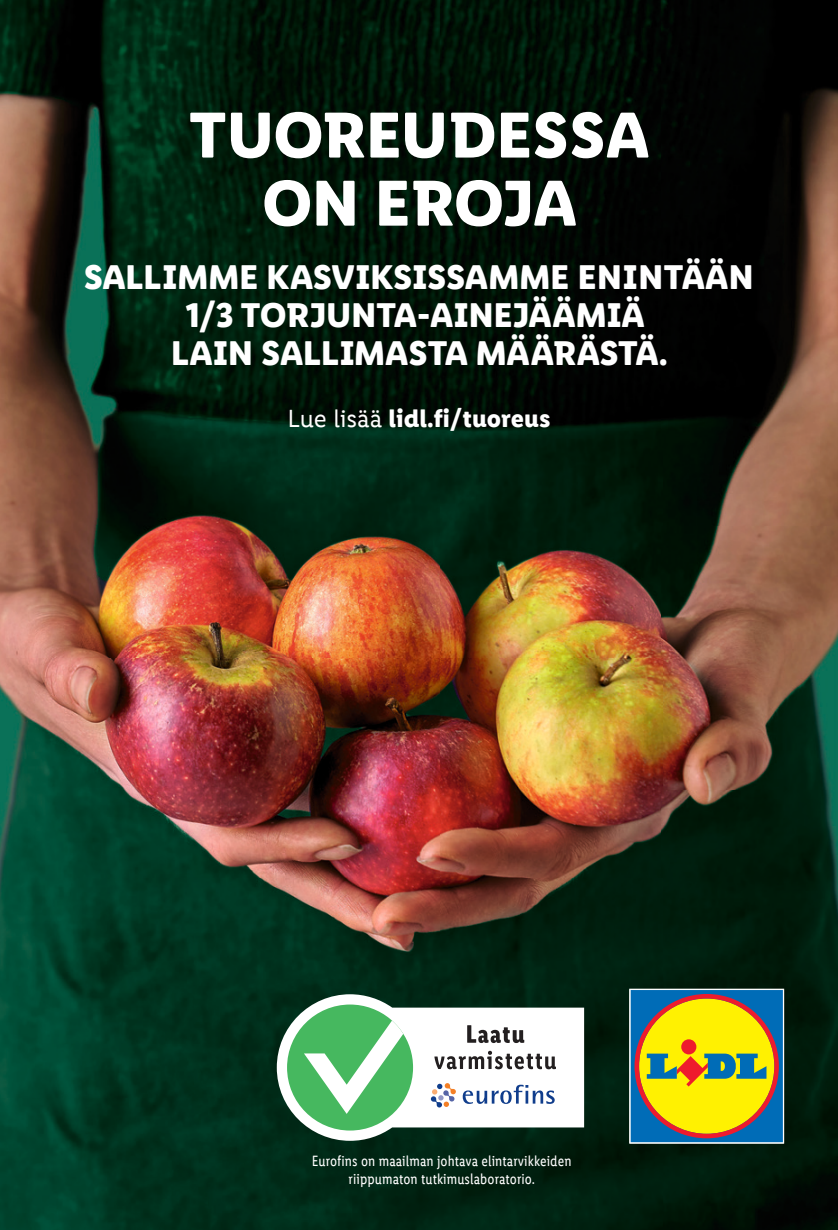
<style>
.page{position:relative;width:838px;height:1230px;background:#fff}
.page>*{position:absolute;margin:0;border:0;box-sizing:border-box;transform-origin:0 0}
.t1{font:700 65.12px/68.1px "Lidl Font Pro";letter-spacing:-.015em;color:#fff;text-align:center}
.t2{font:700 34.62px/38px "Lidl Font Pro";letter-spacing:-.015em;color:#fff;text-align:center}
.t3{font:700 25px "Lidl Font Pro";color:#fff}
.t4{font:15px/18px "Lidl Font Cond Pro";letter-spacing:.005em;color:#fff;text-align:center}
.s1{font-weight:400}
</style>
<div class="page">
<img style="left:0;top:0;width:838px;height:1230px">
<svg style="left:277px;top:994px;width:307px;height:146px"></svg>
<svg style="left:431px;top:1083px;width:25px;height:24px"></svg>
<svg style="left:463px;top:1084px;width:91px;height:19px"></svg>
<svg style="left:287px;top:1004px;width:126px;height:126px"></svg>
<svg style="left:467px;top:1025px;width:57px;height:18px"></svg>
<svg style="left:434px;top:1050px;width:122px;height:19px"></svg>
<svg style="left:629px;top:988px;width:155px;height:155px;background:#a0a94e"></svg>
<h1 class="t1" style="left:189px;top:102px;width:462px">TUOREUDESSA<br>ON EROJA</h1>
<p class="t2" style="left:84px;top:259px;width:672px">SALLIMME KASVIKSISSAMME ENINTÄÄN<br>1/3 TORJUNTA-AINEJÄÄMIÄ<br>LAIN SALLIMASTA MÄÄRÄSTÄ.</p>
<p class="t3" style="left:287px;top:404px;width:264px"><span class="s1">Lue lisää</span> lidl.fi/tuoreus</p>
<p class="t4" style="left:312px;top:1151px;width:261px">Eurofins on maailman johtava elintarvikkeiden riippumaton tutkimuslaboratorio.</p>
</div>
